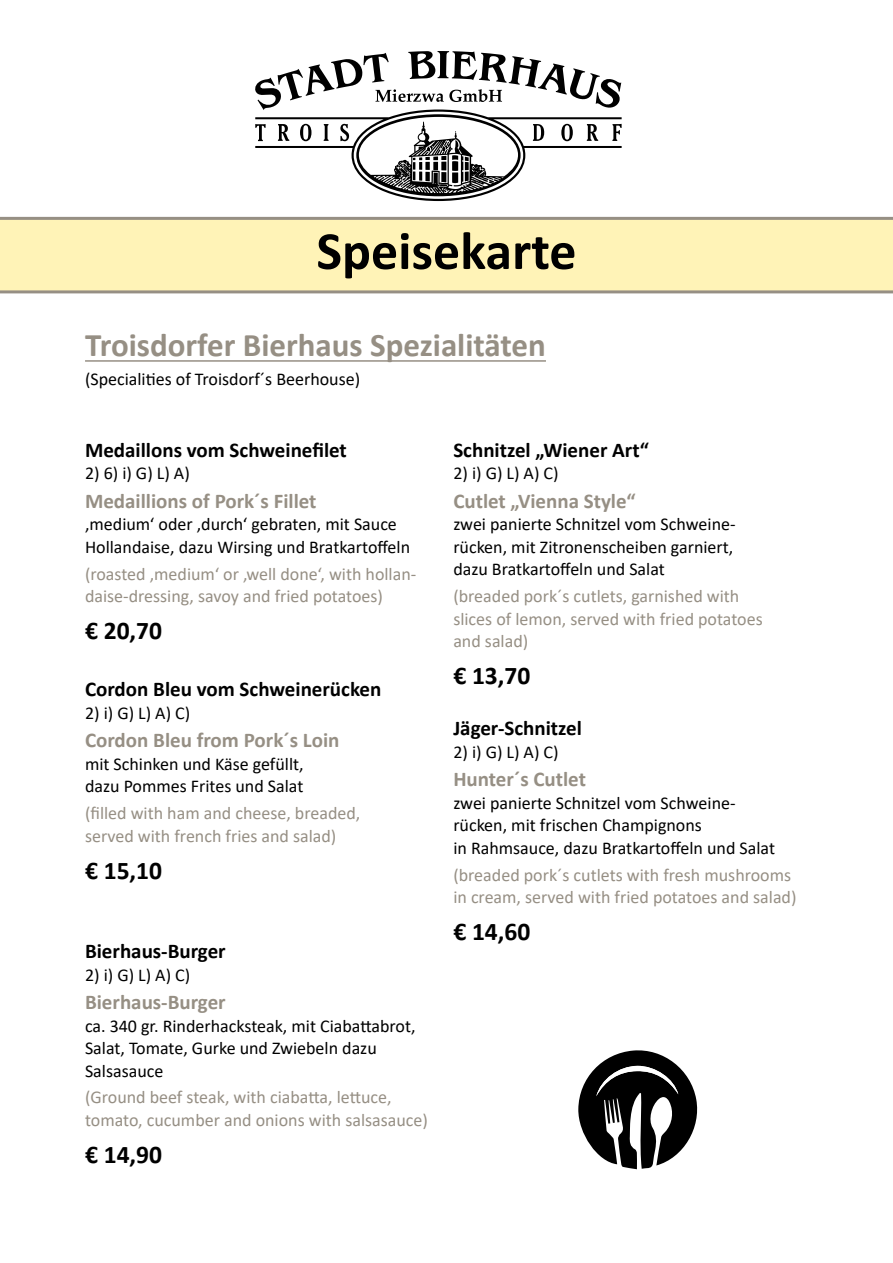
<style>
.page{position:relative;width:893px;height:1263px;background:#fff}
.page>*{position:absolute;margin:0;border:0;box-sizing:border-box;transform-origin:0 0}
.t1{font:700 54px "Calibri";color:#000}
.t2{font:700 33px "Calibri";color:#968f84}
.t3{font:700 25.5px "Calibri";color:#000}
.t4{font:700 21px "Calibri";color:#000}
.t5{font:700 21px "Calibri";color:#968f84}
.t6{font:18px/22.5px "Calibri";color:#000}
.t7{font:18px/22.5px "Calibri";color:#968f84}
</style>
<div class="page">
<svg style="left:255px;top:51px;width:367px;height:58px"></svg>
<svg style="left:255px;top:109px;width:367px;height:92px"></svg>
<svg style="left:375px;top:89px;width:127px;height:13px"></svg>
<svg style="left:0;top:217px;width:893px;height:76px;background:#f7ebb3"></svg>
<hr style="left:85px;top:360px;width:461px;height:2px;background:#968f84">
<svg style="left:578px;top:1050px;width:120px;height:119px"></svg>
<h1 class="t1" style="left:316px;top:213px;width:262px">Speisekarte</h1>
<h2 class="t2" style="left:85px;top:322px;width:462px">Troisdorfer Bierhaus Spezialitäten</h2>
<p class="t6" style="left:85px;top:367px;width:277px">(Specialities of Troisdorf´s Beerhouse)</p>
<p class="t4" style="left:85px;top:435px;width:263px">Medaillons vom Schweinefilet</p>
<p class="t6" style="left:85px;top:462px;width:106px">2) 6) i) G) L) A)</p>
<p class="t5" style="left:85px;top:486px;width:233px">Medaillions of Pork´s Fillet</p>
<p class="t6" style="left:85px;top:513px;width:327px">‚medium‘ oder ‚durch‘ gebraten, mit Sauce<br>Hollandaise, dazu Wirsing und Bratkartoffeln</p>
<p class="t7" style="left:85px;top:562px;width:333px">(roasted ‚medium‘ or ‚well done‘, with hollan&shy;daise-dressing, savoy and fried potatoes)</p>
<h3 class="t3" style="left:85px;top:613px;width:78px">€ 20,70</h3>
<p class="t4" style="left:85px;top:674px;width:298px">Cordon Bleu vom Schweinerücken</p>
<p class="t6" style="left:85px;top:701px;width:107px">2) i) G) L) A) C)</p>
<p class="t5" style="left:85px;top:725px;width:256px">Cordon Bleu from Pork´s Loin</p>
<p class="t6" style="left:85px;top:752px;width:220px">mit Schinken und Käse gefüllt, dazu Pommes Frites und Salat</p>
<p class="t7" style="left:85px;top:801px;width:277px">(filled with ham and cheese, breaded, served with french fries and salad)</p>
<h3 class="t3" style="left:85px;top:852px;width:78px">€ 15,10</h3>
<p class="t4" style="left:85px;top:936px;width:142px">Bierhaus-Burger</p>
<p class="t6" style="left:85px;top:963px;width:107px">2) i) G) L) A) C)</p>
<p class="t5" style="left:85px;top:987px;width:142px">Bierhaus-Burger</p>
<p class="t6" style="left:85px;top:1014px;width:332px">ca. 340 gr. Rinderhacksteak, mit Ciabattabrot,<br>Salat, Tomate, Gurke und Zwiebeln dazu<br>Salsasauce</p>
<p class="t7" style="left:85px;top:1085px;width:344px">(Ground beef steak, with ciabatta, lettuce, tomato, cucumber and onions with salsasauce)</p>
<h3 class="t3" style="left:85px;top:1136px;width:78px">€ 14,90</h3>
<p class="t4" style="left:453px;top:435px;width:197px">Schnitzel „Wiener Art“</p>
<p class="t6" style="left:453px;top:462px;width:107px">2) i) G) L) A) C)</p>
<p class="t5" style="left:453px;top:486px;width:184px">Cutlet „Vienna Style“</p>
<p class="t6" style="left:453px;top:513px;width:284px">zwei panierte Schnitzel vom Schweine&shy;rücken, mit Zitronenscheiben garniert, dazu Bratkartoffeln und Salat</p>
<p class="t7" style="left:453px;top:584px;width:311px">(breaded pork´s cutlets, garnished with slices of lemon, served with fried potatoes and salad)</p>
<h3 class="t3" style="left:453px;top:658px;width:78px">€ 13,70</h3>
<p class="t4" style="left:453px;top:713px;width:130px">Jäger-Schnitzel</p>
<p class="t6" style="left:453px;top:740px;width:107px">2) i) G) L) A) C)</p>
<p class="t5" style="left:453px;top:764px;width:134px">Hunter´s Cutlet</p>
<p class="t6" style="left:453px;top:791px;width:323px">zwei panierte Schnitzel vom Schweine&shy;rücken, mit frischen Champignons<br>in Rahmsauce, dazu Bratkartoffeln und Salat</p>
<p class="t7" style="left:453px;top:863px;width:345px">(breaded pork´s cutlets with fresh mushrooms in cream, served with fried potatoes and salad)</p>
<h3 class="t3" style="left:453px;top:913px;width:78px">€ 14,60</h3>
</div>
